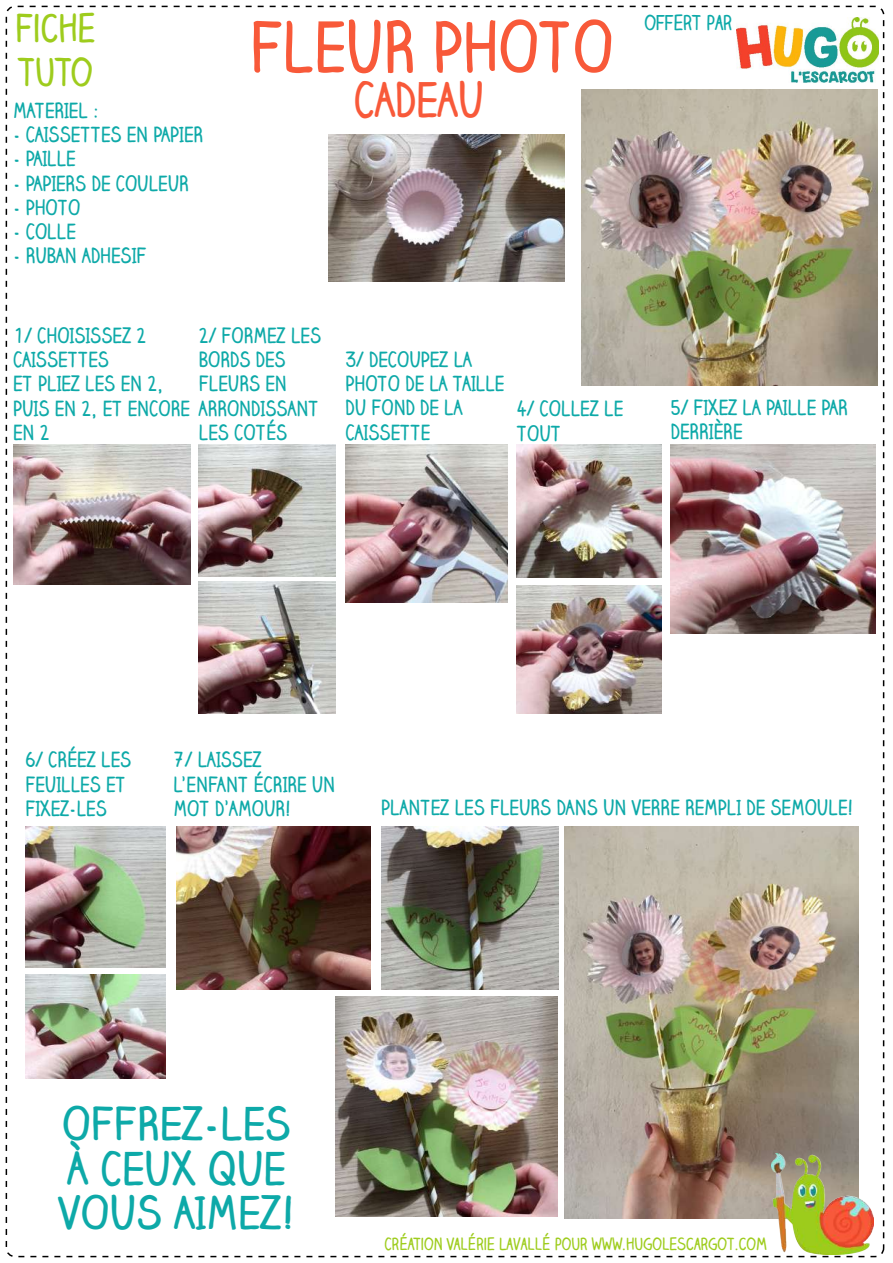
<style>
.page{position:relative;width:893px;height:1263px;background:#fff}
.page>*{position:absolute;margin:0;border:0;box-sizing:border-box;transform-origin:0 0}
.t1{font:700 66.9px "Claire Hand";color:#f85939;scale:.93 1}
.t2{font:700 46.2px "Claire Hand";color:#f85939;scale:.93 1}
.t3{font:700 43.65px/44.7px "Claire Hand";color:#0da9a8}
.t4{font:700 36.9px/44.2px "Claire Hand";color:#9ecc1d;scale:.93 1}
.t5{font:700 20.25px/24.3px "Claire Hand";color:#0da9a8;scale:.93 1}
.t6{font:700 19.65px "Claire Hand";color:#0da9a8;scale:.93 1}
.t7{font:700 16.05px "Claire Hand";color:#9ecc1d;scale:.93 1}
</style>
<div class="page">
<img style="left:565px;top:827px;width:293px;height:391px">
<img style="left:737px;top:17px;width:142px;height:66px">
<img style="left:772px;top:1154px;width:102px;height:100px">
<img style="left:582px;top:90px;width:295px;height:296px">
<img style="left:13px;top:444px;width:177px;height:140px">
<img style="left:199px;top:444px;width:137px;height:133px">
<img style="left:199px;top:581px;width:137px;height:132px">
<img style="left:346px;top:444px;width:161px;height:159px">
<img style="left:517px;top:445px;width:144px;height:133px">
<img style="left:517px;top:585px;width:144px;height:128px">
<img style="left:671px;top:444px;width:204px;height:189px">
<img style="left:26px;top:827px;width:139px;height:141px">
<img style="left:26px;top:974px;width:139px;height:104px">
<img style="left:177px;top:827px;width:193px;height:163px">
<img style="left:381px;top:827px;width:177px;height:163px">
<img style="left:335px;top:996px;width:223px;height:220px">
<img style="left:328px;top:135px;width:237px;height:147px">
<h3 class="t4" style="left:15px;top:5px;width:88px">FICHE<br>TUTO</h3>
<h1 class="t1" style="left:250px;top:0;width:392px">FLEUR PHOTO</h1>
<p class="t5" style="left:13px;top:98px;width:94px">MATERIEL :</p>
<h2 class="t2" style="left:354px;top:67px;width:142px">CADEAU</h2>
<p class="t5" style="left:13px;top:122px;width:206px">- CAISSETTES EN PAPIER</p>
<p class="t5" style="left:13px;top:146px;width:69px">- PAILLE</p>
<p class="t5" style="left:13px;top:170px;width:191px">- PAPIERS DE COULEUR</p>
<p class="t5" style="left:13px;top:195px;width:74px">- PHOTO</p>
<p class="t5" style="left:13px;top:219px;width:69px">- COLLE</p>
<p class="t5" style="left:13px;top:243px;width:145px">- RUBAN ADHESIF</p>
<p class="t6" style="left:644px;top:9px;width:96px">OFFERT PAR</p>
<p class="t5" style="left:13px;top:323px;width:330px">1/ CHOISISSEZ 2<br>CAISSETTES<br>ET PLIEZ LES EN 2,<br>PUIS EN 2, ET ENCORE ARRONDISSANT<br>EN 2</p>
<p class="t5" style="left:199px;top:323px;width:133px">2/ FORMEZ LES<br>BORDS DES<br>FLEURS EN</p>
<p class="t5" style="left:199px;top:420px;width:97px">LES COTÉS</p>
<p class="t5" style="left:346px;top:347px;width:172px">3/ DECOUPEZ LA<br>PHOTO DE LA TAILLE<br>DU FOND DE LA<br>CAISSETTE</p>
<p class="t5" style="left:517px;top:396px;width:116px">4/ COLLEZ LE<br>TOUT</p>
<p class="t5" style="left:671px;top:395px;width:192px">5/ FIXEZ LA PAILLE PAR<br>DERRIÈRE</p>
<p class="t5" style="left:26px;top:747px;width:115px">6/ CRÉEZ LES<br>FEUILLES ET<br>FIXEZ-LES</p>
<p class="t5" style="left:174px;top:747px;width:175px">7/ LAISSEZ<br>L’ENFANT ÉCRIRE UN<br>MOT D’AMOUR!</p>
<p class="t5" style="left:381px;top:795px;width:509px">PLANTEZ LES FLEURS DANS UN VERRE REMPLI DE SEMOULE!</p>
<h3 class="t3" style="left:59px;top:1100px;width:237px">OFFREZ-LES<br>À CEUX QUE<br>VOUS AIMEZ!</h3>
<p class="t7" style="left:384px;top:1232px;width:413px">CRÉATION VALÉRIE LAVALLÉ POUR WWW.HUGOLESCARGOT.COM</p>
</div>
